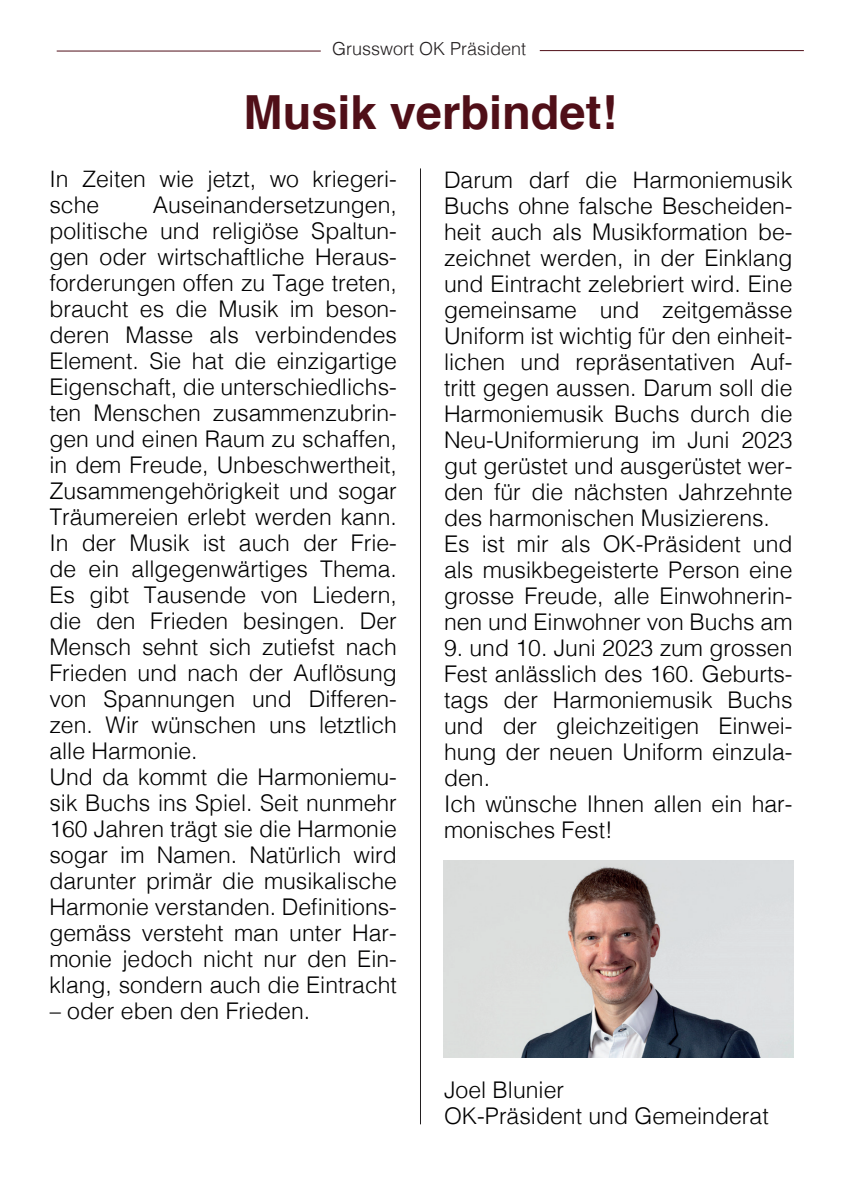
<style>
.page{position:relative;width:842px;height:1191px;background:#fff}
.page>*{position:absolute;margin:0;border:0;box-sizing:border-box;transform-origin:0 0}
.t1{font:700 47px "Helvetica";color:#500f18}
.t2{font:300 23px/26px "Helvetica";color:#000001}
.t3{font:300 18px "Helvetica";color:#231f20}
</style>
<div class="page">
<hr style="left:420px;top:168px;width:1px;height:956px;background:#231f20">
<hr style="left:540px;top:50px;width:264px;height:1px;background:#500f18">
<hr style="left:57px;top:51px;width:264px;height:1px;background:#500f18">
<img style="left:443px;top:860px;width:350px;height:197px">
<p class="t3" style="left:332px;top:34px;width:196px">Grusswort OK Präsident</p>
<h1 class="t1" style="left:244px;top:74px;width:375px">Musik verbindet!</h1>
<p class="t2" style="left:49px;top:164px;width:349px">In Zeiten wie jetzt, wo kriegeri&shy;sche</p>
<p class="t2" style="left:49px;top:190px;width:349px;text-indent:103px">Auseinandersetzungen, politische und religiöse Spaltun&shy;gen oder wirtschaftliche Heraus&shy;forderungen offen zu Tage treten, braucht es die Musik im beson&shy;deren Masse als verbindendes<br>Element. Sie hat die einzigartige<br>Eigenschaft, die unterschiedlichs&shy;ten Menschen zusammenzubrin&shy;gen und einen Raum zu schaffen, in dem Freude, Unbeschwertheit,<br>Zusammengehörigkeit und sogar<br>Träumereien erlebt werden kann.<br>In der Musik ist auch der Frie&shy;de ein allgegenwärtiges Thema.<br>Es gibt Tausende von Liedern, die den Frieden besingen. Der<br>Mensch sehnt sich zutiefst nach<br>Frieden und nach der Auflösung von Spannungen und Differen&shy;zen. Wir wünschen uns letztlich alle Harmonie.<br>Und da kommt die Harmoniemu&shy;sik Buchs ins Spiel. Seit nunmehr<br>160 Jahren trägt sie die Harmonie sogar im Namen. Natürlich wird darunter primär die musikalische<br>Harmonie verstanden. Definitions&shy;gemäss versteht man unter Har&shy;monie jedoch nicht nur den Ein&shy;klang, sondern auch die Eintracht</p>
<p class="t2" style="left:49px;top:996px;width:262px">– oder eben den Frieden.</p>
<p class="t2" style="left:444px;top:165px;width:350px">Darum darf die Harmoniemusik<br>Buchs ohne falsche Bescheiden&shy;heit auch als Musikformation be&shy;zeichnet werden, in der Einklang und Eintracht zelebriert wird. Eine gemeinsame und zeitgemässe<br>Uniform ist wichtig für den einheit&shy;lichen und repräsentativen Auf&shy;tritt gegen aussen. Darum soll die<br>Harmoniemusik Buchs durch die<br>Neu-Uniformierung im Juni 2023 gut gerüstet und ausgerüstet wer&shy;den für die nächsten Jahrzehnte des harmonischen Musizierens.<br>Es ist mir als OK-Präsident und als musikbegeisterte Person eine grosse Freude, alle Einwohnerin&shy;nen und Einwohner von Buchs am</p>
<p class="t2" style="left:444px;top:633px;width:350px">9. und 10. Juni 2023 zum grossen<br>Fest anlässlich des 160. Geburts&shy;tags der Harmoniemusik Buchs und der gleichzeitigen Einwei&shy;hung der neuen Uniform einzula&shy;den.<br>Ich wünsche Ihnen allen ein har&shy;monisches Fest!</p>
<p class="t2" style="left:444px;top:1075px;width:326px">Joel Blunier<br>OK-Präsident und Gemeinderat</p>
</div>
